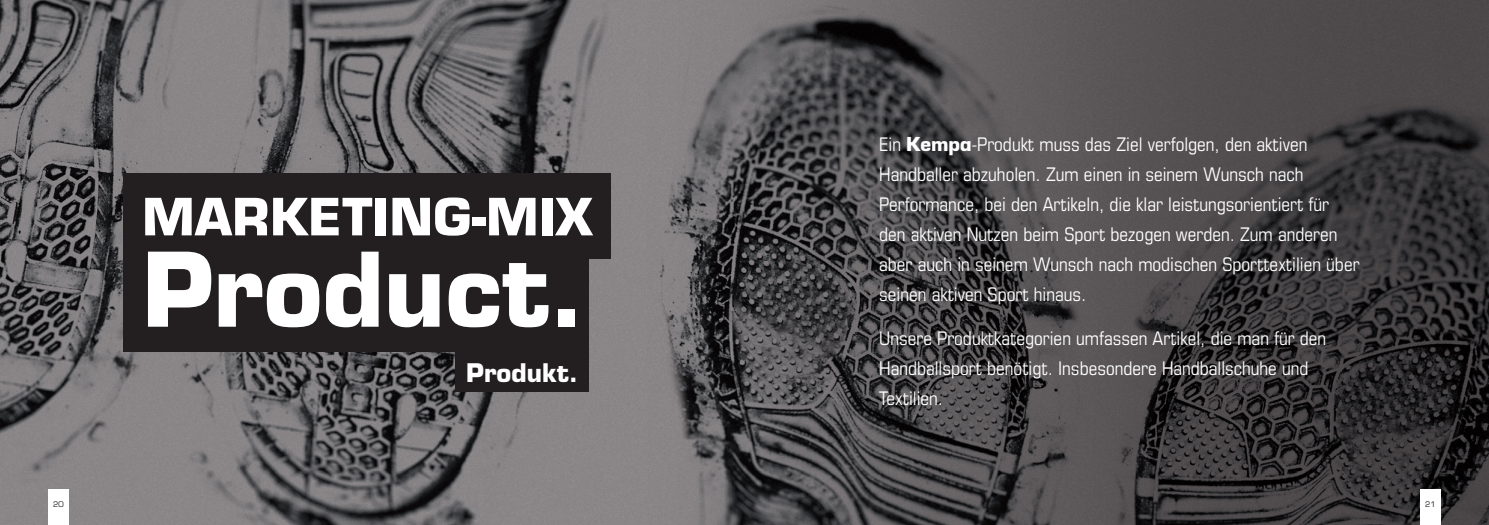
<style>
.page{position:relative;width:1489px;height:525px;background:#fff}
.page>*{position:absolute;margin:0;border:0;box-sizing:border-box;transform-origin:0 0}
.t1{font:700 100px "Kempastile";color:#fff}
.t2{font:700 50px "Eurostile";letter-spacing:.01em;color:#fff}
.t3{font:700 25px "Kempastile";color:#fff}
.t4{font:condensed 18.75px/30px "Eurostile";color:#fff}
.t5{font:7.5px "Eurostile";color:#231f20}
.s1{font-family:"Kempastile";font-weight:700;font-stretch:normal}
</style>
<div class="page">
<img style="left:0;top:0;width:1488px;height:524px">
<div style="left:48px;top:489px;width:21px;height:35px;background:#fff"></div>
<div style="left:1419px;top:489px;width:21px;height:35px;background:#fff"></div>
<div style="left:124px;top:173px;width:487px;height:85px;background:#231f20"></div>
<div style="left:124px;top:223px;width:464px;height:128px;background:#231f20"></div>
<div style="left:455px;top:350px;width:133px;height:42px;background:#231f20"></div>
<h2 class="t2" style="left:142px;top:186px;width:451px">MARKETING-MIX</h2>
<h1 class="t1" style="left:142px;top:228px;width:445px">Product.</h1>
<h3 class="t3" style="left:466px;top:356px;width:113px">Produkt.</h3>
<p class="t4" style="left:879px;top:128px;width:482px">Ein <span class="s1">Kempa</span>-Produkt muss das Ziel verfolgen, den aktiven Handballer abzuholen. Zum einen in seinem Wunsch nach Performance, bei den Artikeln, die klar leistungsorientiert für den aktiven Nutzen beim Sport bezogen werden. Zum anderen aber auch in seinem Wunsch nach modischen Sporttextilien über seinen aktiven Sport hinaus.</p>
<p class="t4" style="left:879px;top:323px;width:448px">Unsere Produktkategorien umfassen Artikel, die man für den<br>Handballsport benötigt. Insbesondere Handballschuhe und<br>Textilien.</p>
<p class="t5" style="left:53px;top:499px;width:12px">20</p>
<p class="t5" style="left:1425px;top:499px;width:12px">21</p>
</div>
